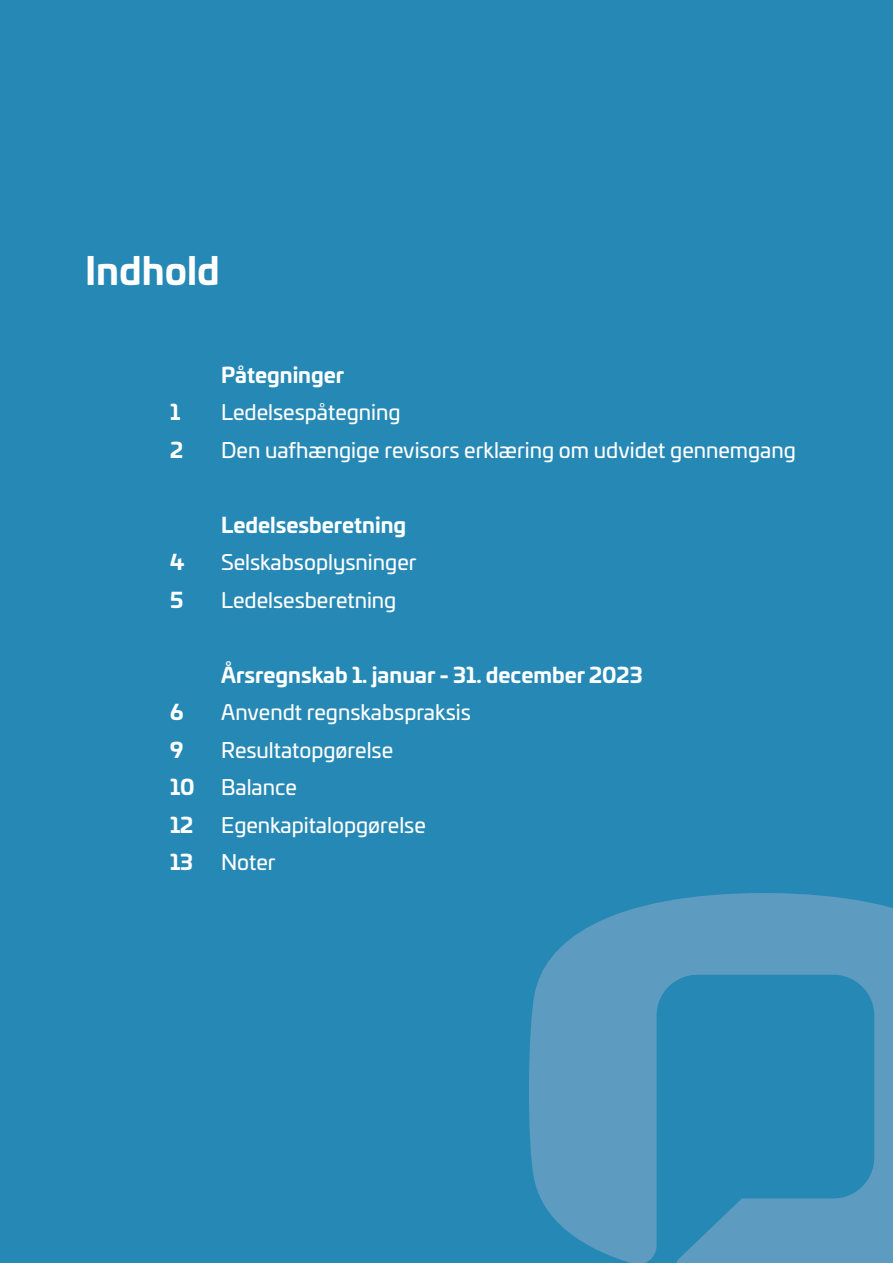
<style>
.page{position:relative;width:893px;height:1263px;background:#2689b5}
.page>*{position:absolute;margin:0;border:0;box-sizing:border-box;transform-origin:0 0}
.t1{font:700 37.5px "Univia Pro";color:#fff}
.t2{font:21px "Univia Pro";color:#fff}
.t3{font:700 21px "Univia Pro";color:#fff}
</style>
<div class="page">
<svg style="left:529px;top:893px;width:364px;height:370px;fill:#5d9bc0"></svg>
<p class="t1" style="left:85px;top:241px;width:136px">Indhold</p>
<p class="t3" style="left:170px;top:395px;width:12px">1</p>
<p class="t3" style="left:170px;top:433px;width:15px">2</p>
<p class="t3" style="left:170px;top:545px;width:16px">4</p>
<p class="t3" style="left:170px;top:583px;width:15px">5</p>
<p class="t3" style="left:170px;top:695px;width:15px">6</p>
<p class="t3" style="left:170px;top:733px;width:15px">9</p>
<p class="t3" style="left:170px;top:770px;width:26px">10</p>
<p class="t3" style="left:170px;top:808px;width:25px">12</p>
<p class="t3" style="left:170px;top:845px;width:25px">13</p>
<p class="t3" style="left:221px;top:358px;width:125px">Påtegninger</p>
<p class="t2" style="left:221px;top:396px;width:181px">Ledelsespåtegning</p>
<p class="t2" style="left:221px;top:434px;width:576px">Den uafhængige revisors erklæring om udvidet gennemgang</p>
<p class="t3" style="left:221px;top:508px;width:187px">Ledelsesberetning</p>
<p class="t2" style="left:221px;top:546px;width:197px">Selskabsoplysninger</p>
<p class="t2" style="left:221px;top:584px;width:177px">Ledelsesberetning</p>
<p class="t3" style="left:221px;top:658px;width:423px">Årsregnskab 1. januar - 31. december 2023</p>
<p class="t2" style="left:221px;top:696px;width:251px">Anvendt regnskabspraksis</p>
<p class="t2" style="left:221px;top:734px;width:174px">Resultatopgørelse</p>
<p class="t2" style="left:221px;top:771px;width:77px">Balance</p>
<p class="t2" style="left:221px;top:809px;width:206px">Egenkapitalopgørelse</p>
<p class="t2" style="left:221px;top:846px;width:56px">Noter</p>
</div>
